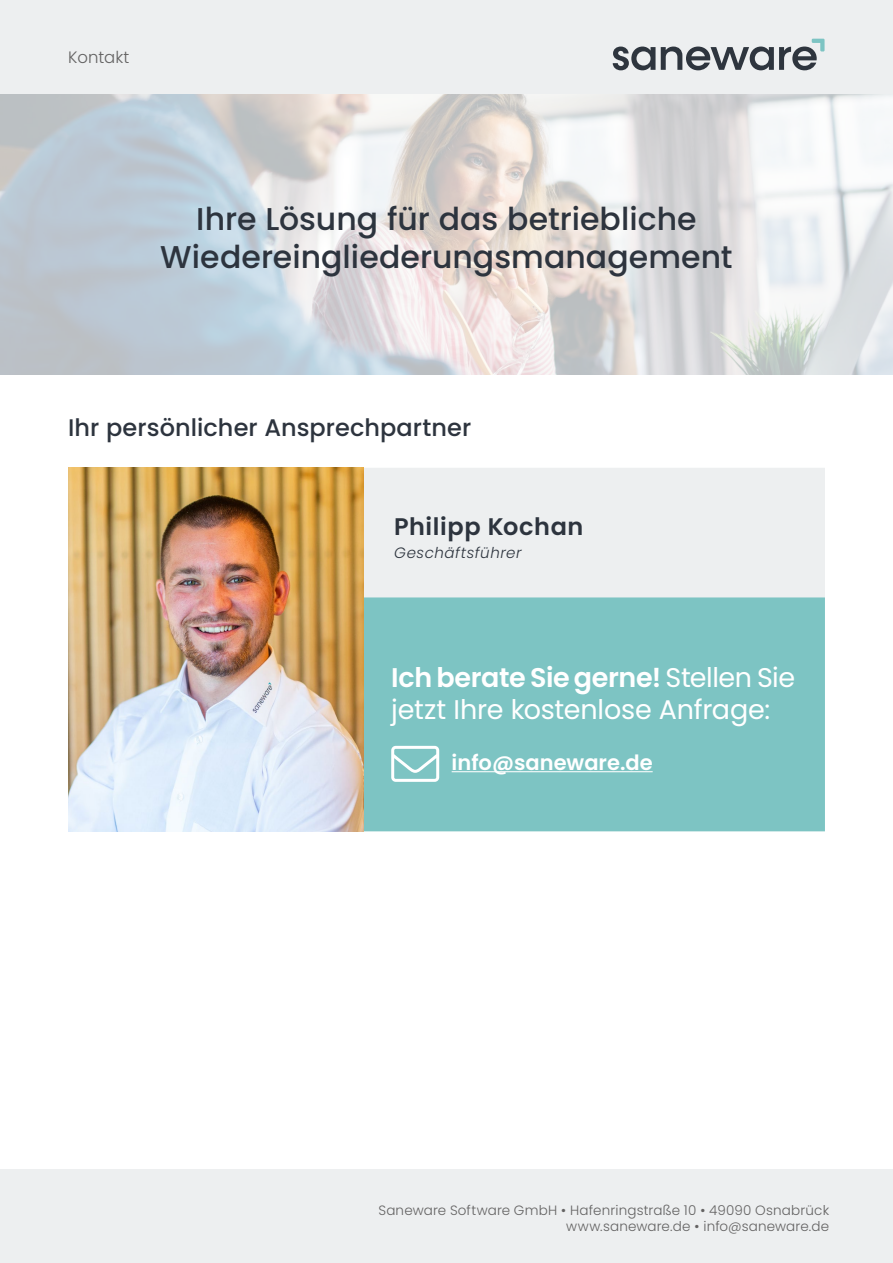
<style>
.page{position:relative;width:893px;height:1263px;background:#fff}
.page>*{position:absolute;margin:0;border:0;box-sizing:border-box;transform-origin:0 0}
.t1{font:500 31.5px/37.8px "Poppins";color:#2d343e;text-align:center}
.t2{font:27px/31.5px "Poppins";letter-spacing:-.01em;color:#fff}
.t3{font:500 24px "Poppins";letter-spacing:.005em;color:#2d343e}
.t4{font:600 24px "Poppins";letter-spacing:.025em;color:#2d343e}
.t5{font:600 21px "Poppins";color:#fff}
.t6{font:300 16.5px "Poppins";color:#646363}
.t7{font:italic 300 15px "Poppins";letter-spacing:.035em;color:#2d343e}
.t8{font:300 13.5px/16.2px "Poppins";letter-spacing:.01em;color:#646363;text-align:right}
.s1{font-weight:600}
.s2{font-weight:400}
</style>
<div class="page">
<img style="left:0;top:94px;width:893px;height:280px">
<div style="left:364px;top:468px;width:461px;height:129px;background:#edeff0"></div>
<div style="left:364px;top:597px;width:461px;height:234px;background:#7dc4c3"></div>
<hr style="left:452px;top:771px;width:201px;height:1px;background:#fff">
<svg style="left:391px;top:746px;width:48px;height:36px"></svg>
<img style="left:68px;top:468px;width:296px;height:364px">
<div style="left:0;top:0;width:893px;height:94px;background:#edeff0"></div>
<svg style="left:613px;top:47px;width:42px;height:23px"></svg>
<svg style="left:661px;top:39px;width:163px;height:31px"></svg>
<div style="left:0;top:1169px;width:893px;height:94px;background:#edeff0"></div>
<p class="t6" style="left:68px;top:48px;width:63px">Kontakt</p>
<h1 class="t1" style="left:160px;top:201px;width:574px">Ihre Lösung für das betriebliche<br>Wiedereingliederungsmanagement</h1>
<h3 class="t3" style="left:68px;top:414px;width:405px">Ihr persönlicher Ansprechpartner</h3>
<h3 class="t4" style="left:394px;top:513px;width:191px">Philipp Kochan</h3>
<p class="t7" style="left:394px;top:544px;width:129px">Geschäftsführer</p>
<h2 class="t2" style="left:391px;top:662px;width:405px"><span class="s1">Ich berate Sie gerne!</span> Stellen Sie jetzt Ihre kostenlose Anfrage:</h2>
<h3 class="t5" style="left:452px;top:751px;width:203px">info@saneware.de</h3>
<p class="t8" style="left:378px;top:1202px;width:452px">Saneware Software GmbH <span class="s2">•</span> Hafenringstraße 10 <span class="s2">•</span> 49090 Osnabrück www.saneware.de <span class="s2">•</span> info@saneware.de</p>
</div>
